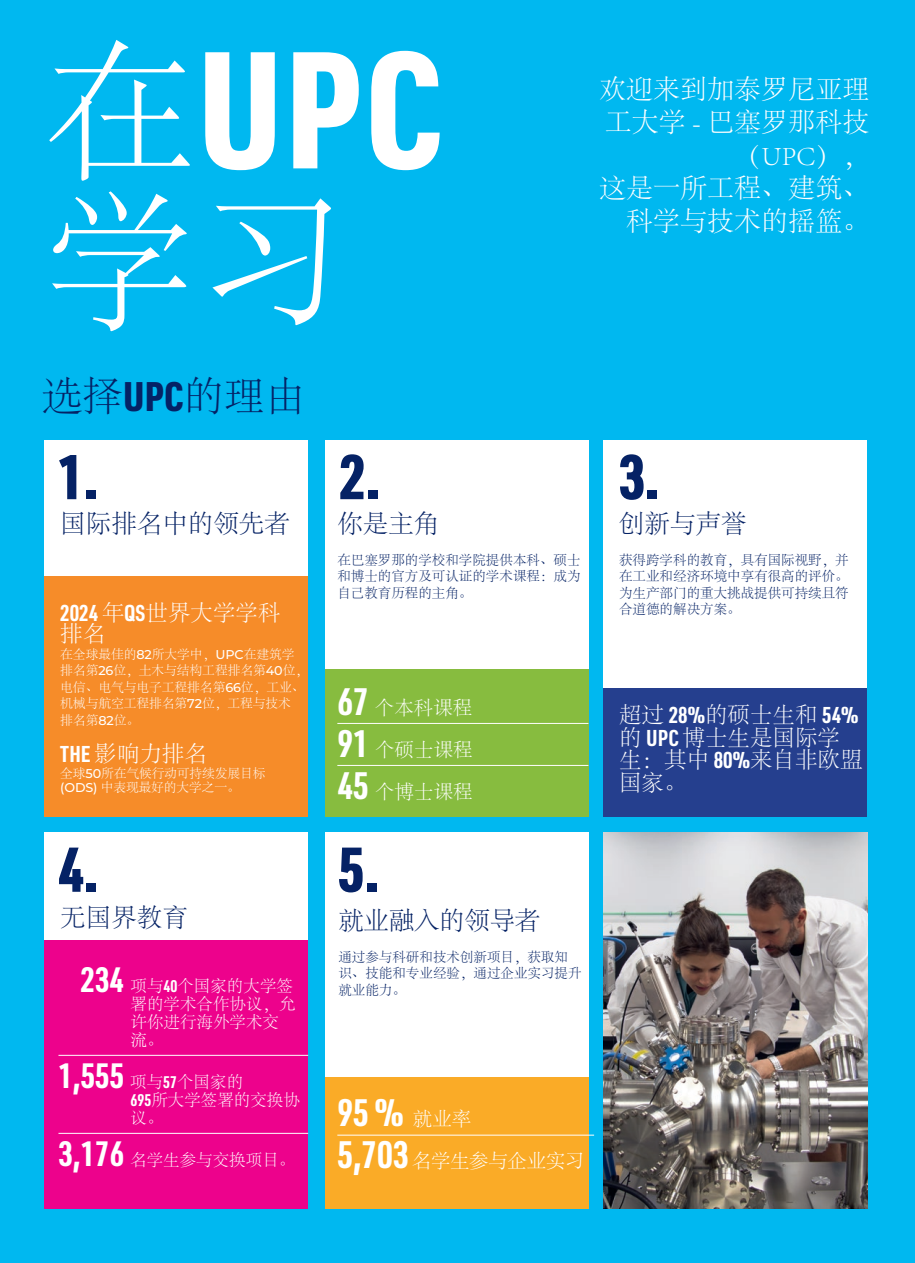
<style>
.page{position:relative;width:915px;height:1263px;background:#fff}
.page>*{position:absolute;margin:0;border:0;box-sizing:border-box;transform-origin:0 0}
.t1{font:900 162.6px "URWDIN Cond";color:#fff}
.t2{font:300 150px "Adobe Song Std";color:#fff}
.t3{font:900 61.8px "URWDIN Cond";color:#052265}
.t4{font:300 40.5px "Adobe Song Std";color:#052265}
.t5{font:700 37.5px "URWDIN Cond";color:#fff}
.t6{font:300 27px/33px "Adobe Song Std";color:#fff;text-align:right}
.t7{font:300 25.5px "Adobe Song Std";color:#052265}
.t8{font:300 22.5px/22.5px "Adobe Song Std";color:#fff}
.t9{font:300 19.5px/42px "Adobe Song Std";color:#fff;text-align:justify}
.t10{font:300 19.5px "Adobe Song Std";letter-spacing:-.02em;color:#fff}
.t11{font:300 16.5px/18px "Adobe Song Std";color:#fff}
.t12{font:300 13.5px/16.5px "Adobe Song Std";color:#052265;text-align:justify}
.t13{font:300 12.75px/16.5px "Adobe Song Std";letter-spacing:-.005em;color:#fff}
.s1{font-family:"Adobe Song Std";font-weight:300;font-size:150px}
.s2{font-family:"URWDIN Cond";font-weight:900}
.s3{font-family:"URWDIN Cond";font-weight:700}
.s4{font-family:"Montserrat";font-weight:500}
.s5{font-family:"URWDIN Cond";font-weight:700;font-size:37.5px}
.s6{font-family:"URWDIN Cond";font-weight:700;font-size:34.5px}
.s7{font-family:"Adobe Song Std";font-weight:300;font-size:19.5px}
</style>
<div class="page">
<div style="left:0;top:0;width:914px;height:1263px;background:#00b8f0"></div>
<div style="left:44px;top:832px;width:264px;height:377px;background:#fff"></div>
<div style="left:44px;top:940px;width:264px;height:269px;background:#ed028c"></div>
<div style="left:324px;top:440px;width:264px;height:376px;background:#fff"></div>
<div style="left:324px;top:669px;width:264px;height:147px;background:#87bc3f"></div>
<div style="left:44px;top:440px;width:264px;height:376px;background:#fff"></div>
<div style="left:44px;top:576px;width:264px;height:240px;background:#f68c29"></div>
<div style="left:324px;top:832px;width:264px;height:377px;background:#fff"></div>
<div style="left:324px;top:1077px;width:264px;height:132px;background:#faab27"></div>
<div style="left:603px;top:440px;width:264px;height:376px;background:#fff"></div>
<div style="left:603px;top:688px;width:264px;height:128px;background:#253f8e"></div>
<hr style="left:58px;top:1055px;width:250px;height:1px;background:#fff">
<hr style="left:58px;top:1133px;width:250px;height:1px;background:#fff">
<hr style="left:337px;top:723px;width:251px;height:1px;background:#fff">
<hr style="left:337px;top:765px;width:251px;height:1px;background:#fff">
<hr style="left:337px;top:1135px;width:257px;height:1px;background:#fff">
<img style="left:603px;top:832px;width:264px;height:377px">
<h1 class="t1" style="left:45px;top:-2px;width:398px"><span class="s1">在</span>UPC</h1>
<h2 class="t2" style="left:45px;top:183px;width:303px">学习</h2>
<h3 class="t4" style="left:42px;top:374px;width:264px">选择<span class="s2">UPC</span>的理由</h3>
<h3 class="t3" style="left:58px;top:435px;width:42px">1.</h3>
<h3 class="t7" style="left:60px;top:510px;width:231px">国际排名中的领先者</h3>
<h3 class="t8" style="left:60px;top:604px;width:222px;line-height:21px"><span class="s3">2024</span> 年<span class="s3">QS</span>世界大学学科排名</h3>
<p class="t13" style="left:60px;top:646px;width:249px">在全球最佳的<span class="s4">82</span>所大学中，<span class="s4">UPC</span>在建筑学排名第<span class="s4">26</span>位，土木与结构工程排名第<span class="s4">40</span>位，电信、电气与电子工程排名第<span class="s4">66</span>位，工业、机械与航空工程排名第<span class="s4">72</span>位，工程与技术<br>排名第<span class="s4">82</span>位。</p>
<h3 class="t8" style="left:60px;top:744px;width:148px"><span class="s3">THE</span> 影响力排名</h3>
<p class="t13" style="left:60px;top:766px;width:207px;line-height:15px">全球<span class="s4">50</span>所在气候行动可持续发展目标<span class="s4">(ODS)</span> 中表现最好的大学之一。</p>
<h3 class="t3" style="left:339px;top:435px;width:42px">2.</h3>
<h3 class="t7" style="left:337px;top:510px;width:103px">你是主角</h3>
<p class="t12" style="left:337px;top:552px;width:245px">在巴塞罗那的学校和学院提供本科、硕士和博士的官方及可认证的学术课程：成为自己教育历程的主角。</p>
<h3 class="t9" style="left:337px;top:687px;width:137px"><span class="s5">67</span> 个本科课程<span class="s5">91</span> 个硕士课程<span class="s5">45</span> 个博士课程</h3>
<h3 class="t6" style="left:599px;top:74px;width:271px">欢迎来到加泰罗尼亚理工大学 - 巴塞罗那科技（UPC），<br>这是一所工程、建筑、科学与技术的摇篮。</h3>
<h3 class="t3" style="left:619px;top:435px;width:42px">3.</h3>
<h3 class="t7" style="left:619px;top:510px;width:129px">创新与声誉</h3>
<p class="t12" style="left:619px;top:552px;width:231px">获得跨学科的教育，具有国际视野，并在工业和经济环境中享有很高的评价。为生产部门的重大挑战提供可持续且符合道德的解决方案。</p>
<h3 class="t8" style="left:619px;top:704px;width:245px">超过 <span class="s3">28%</span>的硕士生和 <span class="s3">54%</span>的 <span class="s3">UPC</span> 博士生是国际学生：其中 <span class="s3">80%</span>来自非欧盟国家。</h3>
<h3 class="t3" style="left:58px;top:827px;width:42px">4.</h3>
<h3 class="t7" style="left:60px;top:903px;width:129px">无国界教育</h3>
<p class="t11" style="left:130px;top:978px;width:166px;text-indent:-50px"><span class="s6">234</span> 项与<span class="s3">40</span>个国家的大学签署的学术合作协议，允许你进行海外学术交流。</p>
<p class="t11" style="left:130px;top:1074px;width:171px;text-indent:-72px"><span class="s6">1,555</span> 项与<span class="s3">57</span>个国家的<br><span class="s3">695</span>所大学签署的交换协议。</p>
<p class="t11" style="left:58px;top:1152px;width:238px"><span class="s6">3,176</span> 名学生参与交换项目。</p>
<h3 class="t3" style="left:338px;top:827px;width:42px">5.</h3>
<h3 class="t7" style="left:338px;top:907px;width:203px">就业融入的领导者</h3>
<p class="t12" style="left:338px;top:949px;width:244px;text-align:left">通过参与科研和技术创新项目，获取知识、技能和专业经验，通过企业实习提升就业能力。</p>
<h3 class="t5" style="left:337px;top:1087px;width:135px">95 % <span class="s7">就业率</span></h3>
<h3 class="t10" style="left:337px;top:1150px;width:248px"><span class="s5">5,703</span> 名学生参与企业实习</h3>
</div>
